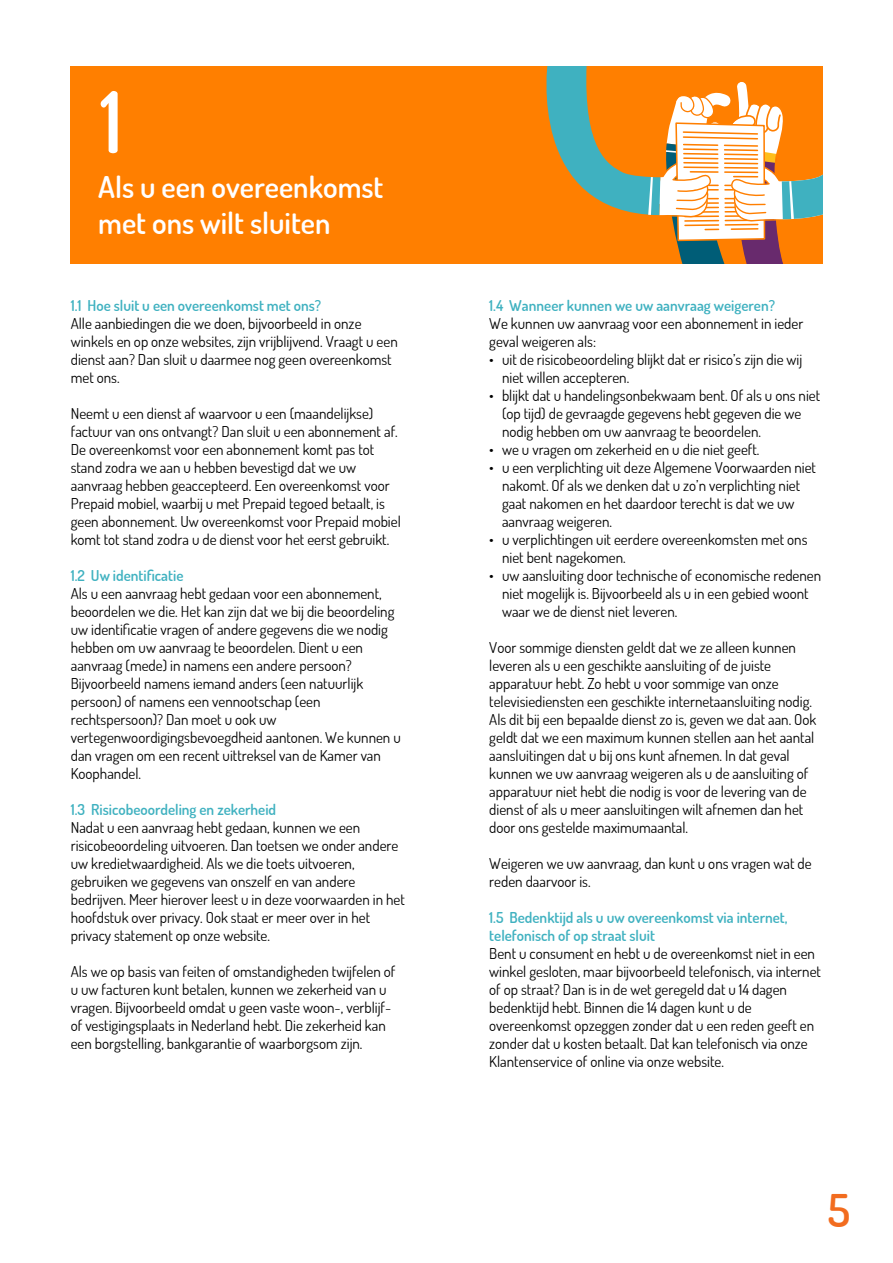
<style>
.page{position:relative;width:893px;height:1263px;background:#fff}
.page>*{position:absolute;margin:0;border:0;box-sizing:border-box;transform-origin:0 0}
.t1{font:600 85.05px "Simyo";color:#fff}
.t2{font:600 45px "Simyo";color:#f26c1f}
.t3{font:600 30px/36px "Simyo";color:#fff}
.t4{font:15px/18px "Simyo";color:#000}
.t5{font:600 15px/18px "Simyo";color:#3fb1c0}
</style>
<div class="page">
<div style="left:70px;top:66px;width:753px;height:198px;background:#ff7f00"></div>
<svg style="left:546px;top:66px;width:277px;height:198px"></svg>
<h1 class="t1" style="left:100px;top:67px;width:24px">1</h1>
<h3 class="t3" style="left:98px;top:168px;width:287px">Als u een overeenkomst met ons wilt sluiten</h3>
<p class="t5" style="left:71px;top:296px;width:252px">1.1 Hoe sluit u een overeenkomst met ons?</p>
<p class="t4" style="left:71px;top:314px;width:329px">Alle aanbiedingen die we doen, bijvoorbeeld in onze winkels en op onze websites, zijn vrijblijvend. Vraagt u een dienst aan? Dan sluit u daarmee nog geen overeenkomst met ons.</p>
<p class="t4" style="left:71px;top:404px;width:332px">Neemt u een dienst af waarvoor u een (maandelijkse) factuur van ons ontvangt? Dan sluit u een abonnement af.<br>De overeenkomst voor een abonnement komt pas tot stand zodra we aan u hebben bevestigd dat we uw aanvraag hebben geaccepteerd. Een overeenkomst voor Prepaid mobiel, waarbij u met Prepaid tegoed betaalt, is geen abonnement. Uw overeenkomst voor Prepaid mobiel komt tot stand zodra u de dienst voor het eerst gebruikt.</p>
<p class="t5" style="left:71px;top:566px;width:114px">1.2 Uw identificatie</p>
<p class="t4" style="left:71px;top:584px;width:332px">Als u een aanvraag hebt gedaan voor een abonnement, beoordelen we die. Het kan zijn dat we bij die beoordeling uw identificatie vragen of andere gegevens die we nodig hebben om uw aanvraag te beoordelen. Dient u een aanvraag (mede) in namens een andere persoon?<br>Bijvoorbeeld namens iemand anders (een natuurlijk persoon) of namens een vennootschap (een rechtspersoon)? Dan moet u ook uw vertegenwoordigingsbevoegdheid aantonen. We kunnen u dan vragen om een recent uittreksel van de Kamer van Koophandel.</p>
<p class="t5" style="left:71px;top:800px;width:207px">1.3 Risicobeoordeling en zekerheid</p>
<p class="t4" style="left:71px;top:818px;width:336px">Nadat u een aanvraag hebt gedaan, kunnen we een risicobeoordeling uitvoeren. Dan toetsen we onder andere uw kredietwaardigheid. Als we die toets uitvoeren, gebruiken we gegevens van onszelf en van andere bedrijven. Meer hierover leest u in deze voorwaarden in het hoofdstuk over privacy. Ook staat er meer over in het privacy statement op onze website.</p>
<p class="t4" style="left:71px;top:962px;width:326px">Als we op basis van feiten of omstandigheden twijfelen of u uw facturen kunt betalen, kunnen we zekerheid van u vragen. Bijvoorbeeld omdat u geen vaste woon-, verblijf&shy;of vestigingsplaats in Nederland hebt. Die zekerheid kan een borgstelling, bankgarantie of waarborgsom zijn.</p>
<p class="t5" style="left:489px;top:296px;width:287px">1.4 Wanneer kunnen we uw aanvraag weigeren?</p>
<p class="t4" style="left:489px;top:314px;width:316px">We kunnen uw aanvraag voor een abonnement in ieder geval weigeren als:</p>
<p class="t4" style="left:502px;top:350px;width:302px;text-indent:-13px">• uit de risicobeoordeling blijkt dat er risico’s zijn die wij niet willen accepteren.</p>
<p class="t4" style="left:502px;top:386px;width:320px;text-indent:-13px">• blijkt dat u handelingsonbekwaam bent. Of als u ons niet (op tijd) de gevraagde gegevens hebt gegeven die we nodig hebben om uw aanvraag te beoordelen.</p>
<p class="t4" style="left:489px;top:440px;width:272px">• we u vragen om zekerheid en u die niet geeft.</p>
<p class="t4" style="left:502px;top:458px;width:316px;text-indent:-13px">• u een verplichting uit deze Algemene Voorwaarden niet nakomt. Of als we denken dat u zo’n verplichting niet gaat nakomen en het daardoor terecht is dat we uw aanvraag weigeren.</p>
<p class="t4" style="left:502px;top:530px;width:307px;text-indent:-13px">• u verplichtingen uit eerdere overeenkomsten met ons niet bent nagekomen.</p>
<p class="t4" style="left:502px;top:566px;width:321px;text-indent:-13px">• uw aansluiting door technische of economische redenen niet mogelijk is. Bijvoorbeeld als u in een gebied woont waar we de dienst niet leveren.</p>
<p class="t4" style="left:489px;top:638px;width:329px">Voor sommige diensten geldt dat we ze alleen kunnen leveren als u een geschikte aansluiting of de juiste apparatuur hebt. Zo hebt u voor sommige van onze televisiediensten een geschikte internetaansluiting nodig.<br>Als dit bij een bepaalde dienst zo is, geven we dat aan. Ook geldt dat we een maximum kunnen stellen aan het aantal aansluitingen dat u bij ons kunt afnemen. In dat geval kunnen we uw aanvraag weigeren als u de aansluiting of apparatuur niet hebt die nodig is voor de levering van de dienst of als u meer aansluitingen wilt afnemen dan het door ons gestelde maximumaantal.</p>
<p class="t4" style="left:489px;top:854px;width:324px">Weigeren we uw aanvraag, dan kunt u ons vragen wat de reden daarvoor is.</p>
<p class="t5" style="left:489px;top:908px;width:300px">1.5 Bedenktijd als u uw overeenkomst via internet, telefonisch of op straat sluit</p>
<p class="t4" style="left:489px;top:944px;width:333px">Bent u consument en hebt u de overeenkomst niet in een winkel gesloten, maar bijvoorbeeld telefonisch, via internet of op straat? Dan is in de wet geregeld dat u 14 dagen bedenktijd hebt. Binnen die 14 dagen kunt u de overeenkomst opzeggen zonder dat u een reden geeft en zonder dat u kosten betaalt. Dat kan telefonisch via onze Klantenservice of online via onze website.</p>
<h2 class="t2" style="left:828px;top:1181px;width:24px">5</h2>
</div>
